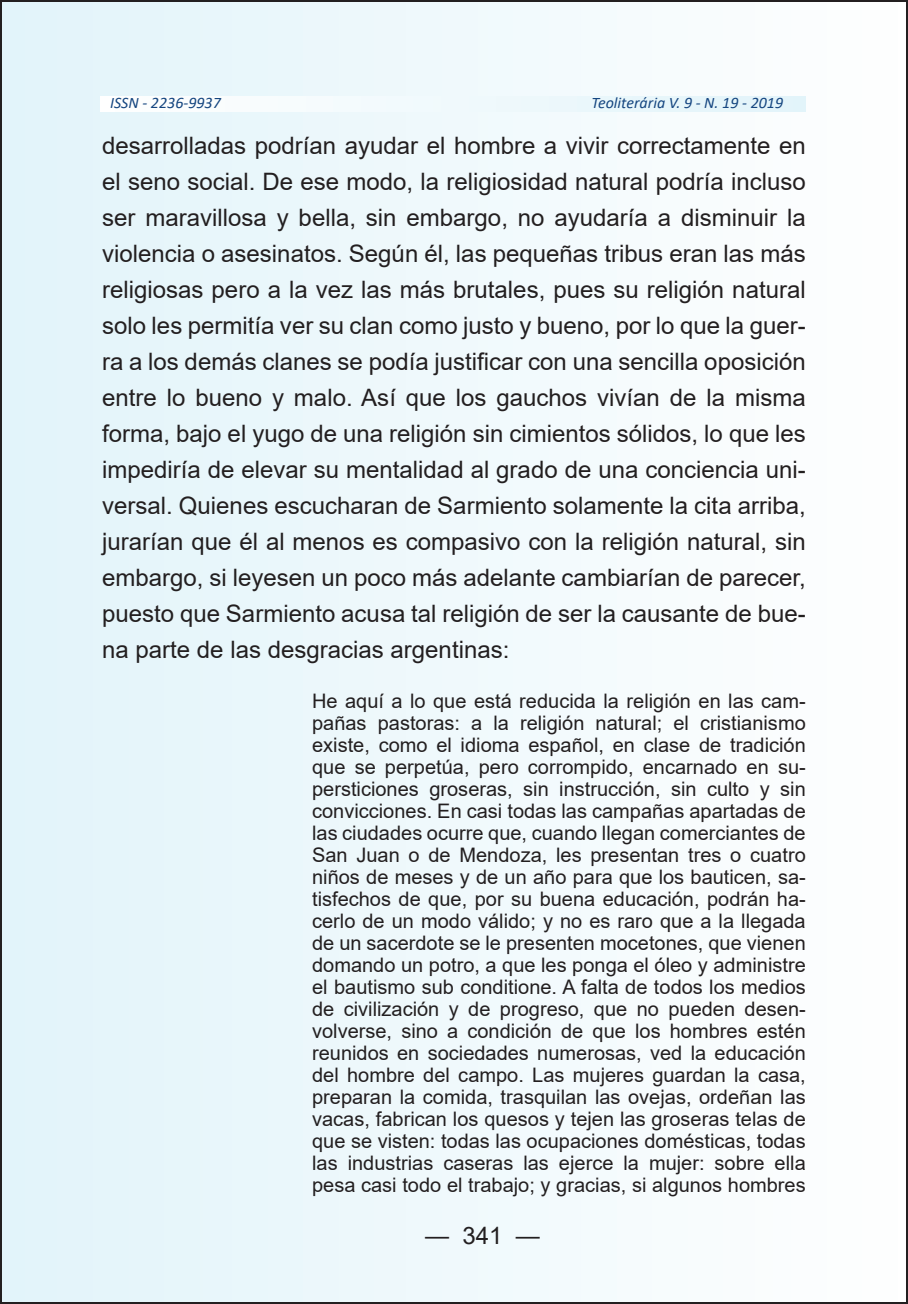
<style>
.page{position:relative;width:908px;height:1304px;background:#fff}
.page>*{position:absolute;margin:0;border:0;box-sizing:border-box;transform-origin:0 0}
.t1{font:24px/36px "Arial";color:#231f20;text-align:justify}
.t2{font:20px/22px "Arial";color:#231f20;text-align:justify}
.t3{font:italic 16px "Calibri";color:#154680}
</style>
<div class="page">
<div style="left:1px;top:1px;width:905px;height:1302px;background:linear-gradient(to right,#e2f4fa,#fefefe)"></div>
<svg style="left:100px;top:96px;width:705px;height:15px"></svg>
<p class="t3" style="left:110px;top:92px;width:112px">ISSN - 2236-9937</p>
<p class="t3" style="left:591px;top:92px;width:193px">Teoliterária V. 9 - N. 19 - 2019</p>
<p class="t1" style="left:102px;top:127px;width:704px">desarrolladas podrían ayudar el hombre a vivir correctamente en el seno social. De ese modo, la religiosidad natural podría incluso ser maravillosa y bella, sin embargo, no ayudaría a disminuir la violencia o asesinatos. Según él, las pequeñas tribus eran las más religiosas pero a la vez las más brutales, pues su religión natural solo les permitía ver su clan como justo y bueno, por lo que la guer&shy;ra a los demás clanes se podía justificar con una sencilla oposición entre lo bueno y malo. Así que los gauchos vivían de la misma forma, bajo el yugo de una religión sin cimientos sólidos, lo que les impediría de elevar su mentalidad al grado de una conciencia uni&shy;versal. Quienes escucharan de Sarmiento solamente la cita arriba, jurarían que él al menos es compasivo con la religión natural, sin embargo, si leyesen un poco más adelante cambiarían de parecer, puesto que Sarmiento acusa tal religión de ser la causante de bue&shy;na parte de las desgracias argentinas:</p>
<p class="t2" style="left:312px;top:690px;width:495px">He aquí a lo que está reducida la religión en las cam&shy;pañas pastoras: a la religión natural; el cristianismo existe, como el idioma español, en clase de tradición que se perpetúa, pero corrompido, encarnado en su&shy;persticiones groseras, sin instrucción, sin culto y sin convicciones. En casi todas las campañas apartadas de las ciudades ocurre que, cuando llegan comerciantes de San Juan o de Mendoza, les presentan tres o cuatro niños de meses y de un año para que los bauticen, sa&shy;tisfechos de que, por su buena educación, podrán ha&shy;cerlo de un modo válido; y no es raro que a la llegada de un sacerdote se le presenten mocetones, que vienen domando un potro, a que les ponga el óleo y administre el bautismo sub conditione. A falta de todos los medios de civilización y de progreso, que no pueden desen&shy;volverse, sino a condición de que los hombres estén reunidos en sociedades numerosas, ved la educación del hombre del campo. Las mujeres guardan la casa, preparan la comida, trasquilan las ovejas, ordeñan las vacas, fabrican los quesos y tejen las groseras telas de que se visten: todas las ocupaciones domésticas, todas las industrias caseras las ejerce la mujer: sobre ella pesa casi todo el trabajo; y gracias, si algunos hombres</p>
<p class="t1" style="left:425px;top:1217px;width:116px">— 341 —</p>
</div>
